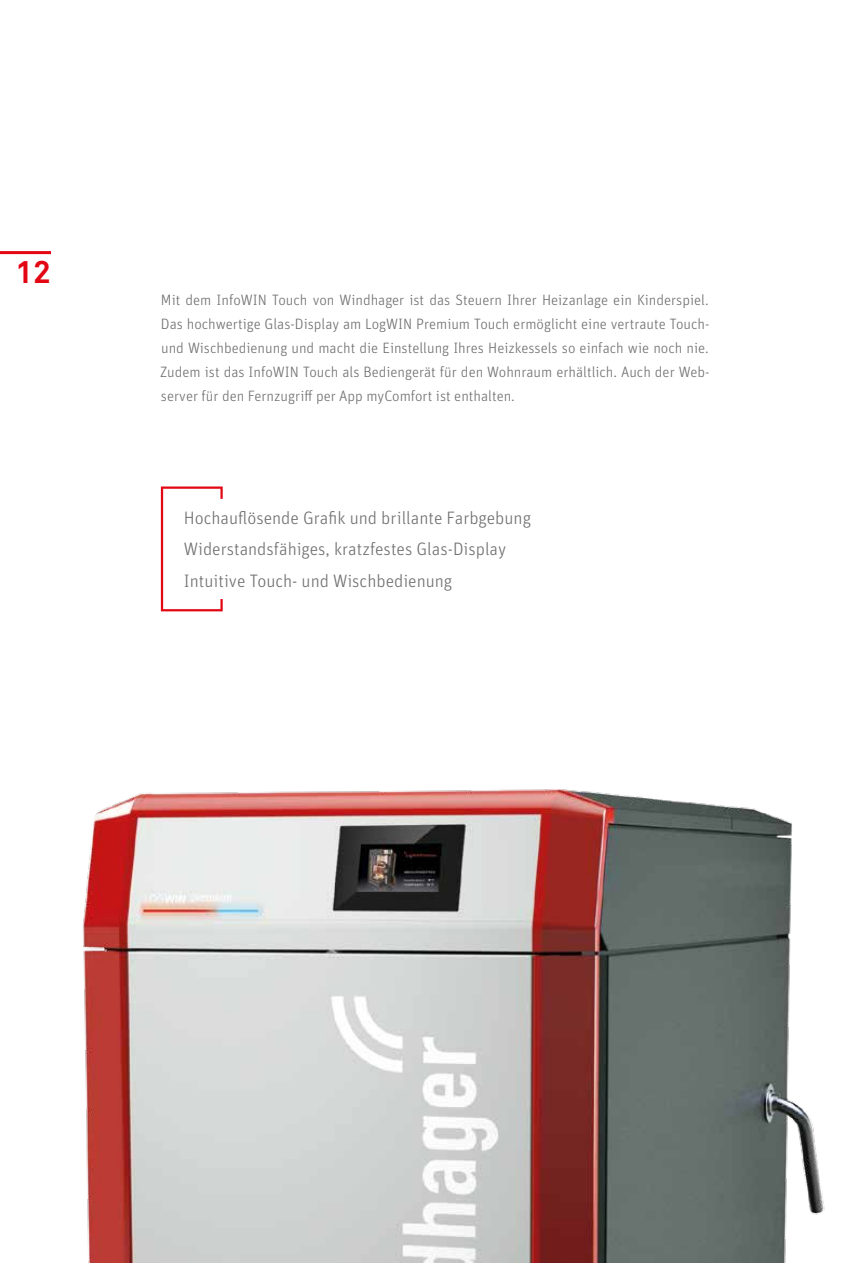
<style>
.page{position:relative;width:859px;height:1263px;background:#fff}
.page>*{position:absolute;margin:0;border:0;box-sizing:border-box;transform-origin:0 0}
.t1{font:700 31.5px "Akkurat Pro";color:#e30613}
.t2{font:300 18px/31.5px "Unit OT";color:#706f6f}
.t3{font:300 15px/24px "Unit OT";color:#706f6f;text-align:justify}
</style>
<div class="page">
<img style="left:83px;top:789px;width:742px;height:474px">
<svg style="left:161px;top:486px;width:62px;height:125px"></svg>
<hr style="left:0;top:251px;width:51px;height:3px;background:#e30613">
<h1 class="t1" style="left:15px;top:253px;width:37px">12</h1>
<p class="t3" style="left:160px;top:288px;width:551px">Mit dem InfoWIN Touch von Windhager ist das Steuern Ihrer Heizanlage ein Kinderspiel.<br>Das hochwertige Glas-Display am LogWIN Premium Touch ermöglicht eine vertraute Touch&shy;und Wischbedienung und macht die Einstellung Ihres Heizkessels so einfach wie noch nie.<br>Zudem ist das InfoWIN Touch als Bediengerät für den Wohnraum erhältlich. Auch der Web&shy;server für den Fernzugriff per App myComfort ist enthalten.</p>
<p class="t2" style="left:184px;top:502px;width:349px">Hochauflösende Grafik und brillante Farbgebung<br>Widerstandsfähiges, kratzfestes Glas-Display<br>Intuitive Touch- und Wischbedienung</p>
</div>
